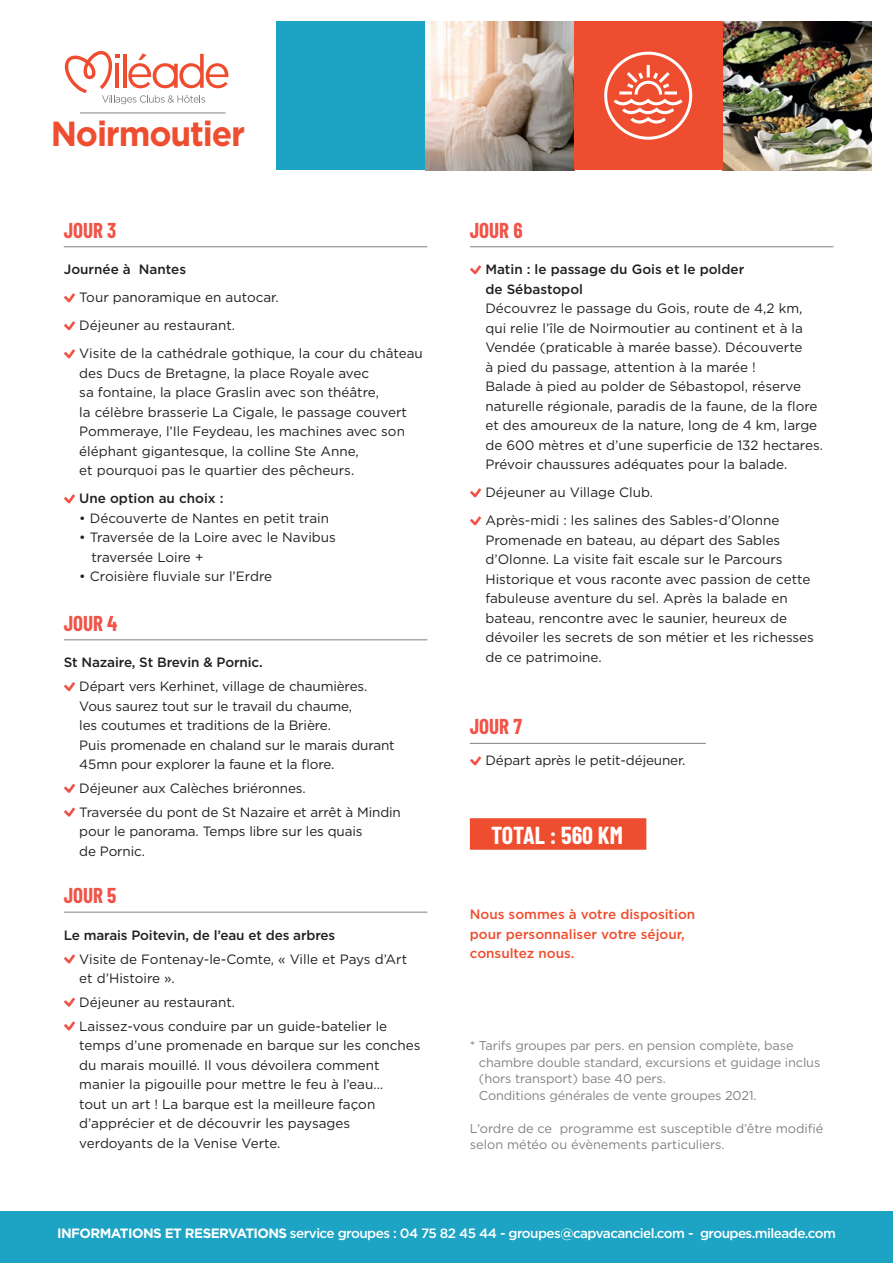
<style>
.page{position:relative;width:893px;height:1263px;background:#fff}
.page>*{position:absolute;margin:0;border:0;box-sizing:border-box;transform-origin:0 0}
.t1{font:700 34.8px "Gotham";letter-spacing:-.035em;color:#ef4d2f;scale:.96 1}
.t2{font:700 24px "Barlow Condensed";color:#fff}
.t3{font:700 21px "Barlow Condensed";color:#f05348}
.t4{font:13.5px/19.5px "Gotham";color:#231f20}
.t5{font:500 13.5px/19.5px "Gotham";color:#231f20}
.t6{font:500 13.5px "Gotham";letter-spacing:-.04em;color:#fff}
.t7{font:500 13.5px/19.5px "Gotham";color:#ef4d2f}
.t8{font:12.75px/16.5px "Gotham";letter-spacing:-.01em;color:#808285}
.s1{font-weight:700}
</style>
<div class="page">
<div style="left:276px;top:21px;width:149px;height:149px;background:#1da3c3"></div>
<img style="left:425px;top:21px;width:149px;height:149px">
<img style="left:723px;top:21px;width:149px;height:149px">
<hr style="left:64px;top:246px;width:363px;height:1px;background:#808285">
<hr style="left:64px;top:639px;width:363px;height:1px;background:#808285">
<hr style="left:64px;top:912px;width:363px;height:1px;background:#808285">
<svg style="left:64px;top:293px;width:12px;height:10px"></svg>
<svg style="left:64px;top:321px;width:12px;height:10px"></svg>
<svg style="left:64px;top:349px;width:12px;height:10px"></svg>
<svg style="left:64px;top:494px;width:12px;height:10px"></svg>
<svg style="left:64px;top:682px;width:12px;height:10px"></svg>
<svg style="left:64px;top:783px;width:12px;height:10px"></svg>
<svg style="left:64px;top:807px;width:12px;height:10px"></svg>
<svg style="left:64px;top:954px;width:11px;height:10px"></svg>
<svg style="left:64px;top:997px;width:12px;height:10px"></svg>
<svg style="left:64px;top:1021px;width:11px;height:10px"></svg>
<hr style="left:470px;top:246px;width:363px;height:1px;background:#808285">
<hr style="left:470px;top:743px;width:236px;height:1px;background:#808285">
<div style="left:470px;top:818px;width:176px;height:32px;background:#ef4d2f"></div>
<svg style="left:470px;top:265px;width:12px;height:10px"></svg>
<svg style="left:470px;top:488px;width:12px;height:10px"></svg>
<svg style="left:470px;top:516px;width:12px;height:10px"></svg>
<svg style="left:470px;top:756px;width:12px;height:10px"></svg>
<div style="left:0;top:1212px;width:893px;height:51px;background:#1da3c3"></div>
<svg style="left:64px;top:51px;width:164px;height:53px"></svg>
<hr style="left:80px;top:113px;width:146px;height:1px;background:#808285">
<div style="left:574px;top:21px;width:149px;height:149px;background:#ef4d2f"></div>
<div style="left:604px;top:52px;width:88px;height:88px;border:3px solid #fff;border-radius:50%"></div>
<svg style="left:612px;top:65px;width:74px;height:61px"></svg>
<h1 class="t1" style="left:51px;top:111px;width:204px">Noirmoutier</h1>
<h3 class="t3" style="left:64px;top:215px;width:54px">JOUR 3</h3>
<p class="t5" style="left:64px;top:260px;width:124px">Journée à Nantes</p>
<p class="t4" style="left:79px;top:283px;width:345px;line-height:28px">Tour panoramique en autocar.<br>Déjeuner au restaurant.<br>Visite de la cathédrale gothique, la cour du château</p>
<p class="t4" style="left:79px;top:363px;width:329px">des Ducs de Bretagne, la place Royale avec<br>sa fontaine, la place Graslin avec son théâtre,<br>la célèbre brasserie La Cigale, le passage couvert Pommeraye, l’Ile Feydeau, les machines avec son éléphant gigantesque, la colline Ste Anne,<br>et pourquoi pas le quartier des pêcheurs.</p>
<p class="t5" style="left:79px;top:489px;width:146px">Une option au choix :</p>
<p class="t4" style="left:79px;top:508px;width:251px">• Découverte de Nantes en petit train</p>
<p class="t4" style="left:91px;top:528px;width:246px;text-indent:-12px">• Traversée de la Loire avec le Navibus traversée Loire +</p>
<p class="t4" style="left:79px;top:567px;width:194px">• Croisière fluviale sur l’Erdre</p>
<h3 class="t3" style="left:64px;top:608px;width:55px">JOUR 4</h3>
<p class="t5" style="left:64px;top:653px;width:200px">St Nazaire, St Brevin &amp; Pornic.</p>
<p class="t4" style="left:79px;top:676px;width:317px">Départ vers Kerhinet, village de chaumières.<br>Vous saurez tout sur le travail du chaume,<br>les coutumes et traditions de la Brière.<br>Puis promenade en chaland sur le marais durant 45mn pour explorer la faune et la flore.</p>
<p class="t4" style="left:79px;top:776px;width:323px;line-height:23.7px">Déjeuner aux Calèches briéronnes.<br>Traversée du pont de St Nazaire et arrêt à Mindin</p>
<p class="t4" style="left:79px;top:821px;width:285px">pour le panorama. Temps libre sur les quais de Pornic.</p>
<h3 class="t3" style="left:64px;top:881px;width:54px">JOUR 5</h3>
<p class="t5" style="left:64px;top:925px;width:273px">Le marais Poitevin, de l’eau et des arbres</p>
<p class="t4" style="left:79px;top:949px;width:329px">Visite de Fontenay-le-Comte, « Ville et Pays d’Art et d’Histoire ».</p>
<p class="t4" style="left:79px;top:990px;width:309px;line-height:23.7px">Déjeuner au restaurant.<br>Laissez-vous conduire par un guide-batelier le</p>
<p class="t4" style="left:79px;top:1035px;width:343px">temps d’une promenade en barque sur les conches du marais mouillé. Il vous dévoilera comment manier la pigouille pour mettre le feu à l’eau…<br>tout un art ! La barque est la meilleure façon d’apprécier et de découvrir les paysages verdoyants de la Venise Verte.</p>
<h3 class="t3" style="left:470px;top:215px;width:54px">JOUR 6</h3>
<p class="t5" style="left:485px;top:260px;width:260px">Matin : le passage du Gois et le polder de Sébastopol</p>
<p class="t4" style="left:485px;top:299px;width:339px">Découvrez le passage du Gois, route de 4,2 km, qui relie l’île de Noirmoutier au continent et à la Vendée (praticable à marée basse). Découverte<br>à pied du passage, attention à la marée !<br>Balade à pied au polder de Sébastopol, réserve naturelle régionale, paradis de la faune, de la flore et des amoureux de la nature, long de 4 km, large de 600 mètres et d’une superficie de 132 hectares.<br>Prévoir chaussures adéquates pour la balade.</p>
<p class="t4" style="left:485px;top:478px;width:296px;line-height:28px">Déjeuner au Village Club.<br>Après-midi : les salines des Sables-d’Olonne</p>
<p class="t4" style="left:485px;top:530px;width:330px">Promenade en bateau, au départ des Sables d’Olonne. La visite fait escale sur le Parcours Historique et vous raconte avec passion de cette fabuleuse aventure du sel. Après la balade en bateau, rencontre avec le saunier, heureux de dévoiler les secrets de son métier et les richesses de ce patrimoine.</p>
<h3 class="t3" style="left:470px;top:712px;width:54px">JOUR 7</h3>
<p class="t4" style="left:485px;top:751px;width:202px">Départ après le petit-déjeuner.</p>
<h2 class="t2" style="left:491px;top:818px;width:133px">TOTAL : 560 KM</h2>
<p class="t7" style="left:470px;top:904px;width:227px">Nous sommes à votre disposition pour personnaliser votre séjour, consultez nous.</p>
<p class="t8" style="left:479px;top:1037px;width:343px;text-indent:-9px">* Tarifs groupes par pers. en pension complète, base chambre double standard, excursions et guidage inclus (hors transport) base 40 pers.<br>Conditions générales de vente groupes 2021.</p>
<p class="t8" style="left:470px;top:1120px;width:355px">L’ordre de ce programme est susceptible d’être modifié selon météo ou évènements particuliers.</p>
<p class="t6" style="left:57px;top:1224px;width:780px"><span class="s1">INFORMATIONS ET RESERVATIONS</span> service groupes : 04 75 82 45 44 - groupes@capvacanciel.com - groupes.mileade.com</p>
</div>
